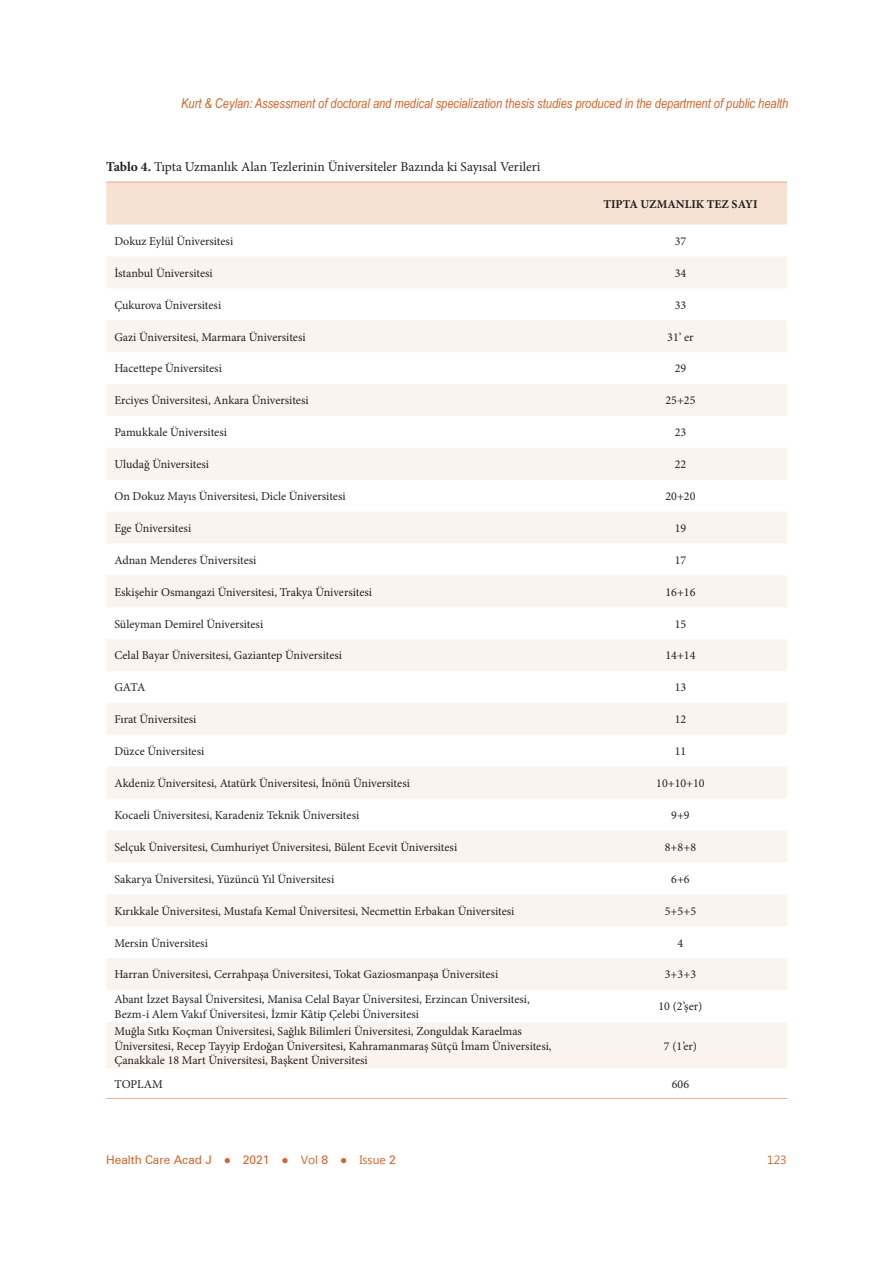
<style>
.page{position:relative;width:893px;height:1263px;background:#fff}
.page>*{position:absolute;margin:0;border:0;box-sizing:border-box;transform-origin:0 0}
.t1{font:italic 13.5px "Arial Narrow";color:#d46229}
.Tablo_Baş{font:13.5px "Minion Pro";color:#231f20}
.Decimal_Aligned{font:12px/14.4px "Minion Pro";color:#231f20}
.t2{font:12px "Zurich BT";color:#d46229}
.t3{font:700 12px "Minion Pro";color:#231f20}
.t4{font:12px "Lao UI";color:#d46229}
.s1{font-weight:700}
.s2{font-family:"Sylfaen"}
.s3{font-family:"Lao UI"}
</style>
<div class="page">
<div style="left:106px;top:183px;width:681px;height:42px;background:#f7e1d2"></div>
<svg style="left:106px;top:257px;width:681px;height:812px;fill:#fbf4ee"></svg>
<hr style="left:106px;top:182px;width:468px;height:1px;background:#e7a880">
<hr style="left:574px;top:182px;width:213px;height:1px;background:#e7a880">
<hr style="left:106px;top:1098px;width:468px;height:1px;background:#eab08b">
<hr style="left:574px;top:1098px;width:213px;height:1px;background:#eab08b">
<p class="t1" style="left:181px;top:94px;width:609px">Kurt &amp; Ceylan: Assessment of doctoral and medical specialization thesis studies produced in the department of public health</p>
<p class="Tablo_Baş" style="left:106px;top:158px;width:436px"><span class="s1">Tablo 4.</span> Tıpta Uzmanlık Alan Tezlerinin Üniversiteler Bazında ki Sayısal Verileri</p>
<p class="t3" style="left:603px;top:196px;width:156px">TIPTA UZMANLIK TEZ SAYI</p>
<p class="Decimal_Aligned" style="left:114px;top:234px;width:120px">Dokuz Eylül Üniversitesi</p>
<p class="Decimal_Aligned" style="left:675px;top:234px;width:13px">37</p>
<p class="Decimal_Aligned" style="left:114px;top:266px;width:100px">İstanbul Üniversitesi</p>
<p class="Decimal_Aligned" style="left:675px;top:266px;width:13px">34</p>
<p class="Decimal_Aligned" style="left:114px;top:298px;width:108px">Çukurova Üniversitesi</p>
<p class="Decimal_Aligned" style="left:675px;top:298px;width:13px">33</p>
<p class="Decimal_Aligned" style="left:114px;top:330px;width:193px">Gazi Üniversitesi, Marmara Üniversitesi</p>
<p class="Decimal_Aligned" style="left:667px;top:330px;width:28px">31’ er</p>
<p class="Decimal_Aligned" style="left:114px;top:361px;width:109px">Hacettepe Üniversitesi</p>
<p class="Decimal_Aligned" style="left:675px;top:361px;width:13px">29</p>
<p class="Decimal_Aligned" style="left:114px;top:393px;width:196px">Erciyes Üniversitesi, Ankara Üniversitesi</p>
<p class="Decimal_Aligned" style="left:665px;top:393px;width:31px">25+25</p>
<p class="Decimal_Aligned" style="left:114px;top:425px;width:114px">Pamukkale Üniversitesi</p>
<p class="Decimal_Aligned" style="left:675px;top:425px;width:13px">23</p>
<p class="Decimal_Aligned" style="left:114px;top:457px;width:96px">Uludağ Üniversitesi</p>
<p class="Decimal_Aligned" style="left:675px;top:457px;width:13px">22</p>
<p class="Decimal_Aligned" style="left:114px;top:489px;width:233px">On Dokuz Mayıs Üniversitesi, Dicle Üniversitesi</p>
<p class="Decimal_Aligned" style="left:665px;top:489px;width:31px">20+20</p>
<p class="Decimal_Aligned" style="left:114px;top:521px;width:78px">Ege Üniversitesi</p>
<p class="Decimal_Aligned" style="left:675px;top:521px;width:13px">19</p>
<p class="Decimal_Aligned" style="left:114px;top:553px;width:143px">Adnan Menderes Üniversitesi</p>
<p class="Decimal_Aligned" style="left:675px;top:553px;width:13px">17</p>
<p class="Decimal_Aligned" style="left:114px;top:585px;width:259px">Eskişehir Osmangazi Üniversitesi, Trakya Üniversitesi</p>
<p class="Decimal_Aligned" style="left:665px;top:585px;width:31px">16+16</p>
<p class="Decimal_Aligned" style="left:114px;top:617px;width:150px">Süleyman Demirel Üniversitesi</p>
<p class="Decimal_Aligned" style="left:675px;top:617px;width:13px">15</p>
<p class="Decimal_Aligned" style="left:114px;top:648px;width:229px">Celal Bayar Üniversitesi, Gaziantep Üniversitesi</p>
<p class="Decimal_Aligned" style="left:665px;top:648px;width:31px">14+14</p>
<p class="Decimal_Aligned" style="left:114px;top:680px;width:32px">GATA</p>
<p class="Decimal_Aligned" style="left:675px;top:680px;width:13px">13</p>
<p class="Decimal_Aligned" style="left:114px;top:712px;width:83px">Fırat Üniversitesi</p>
<p class="Decimal_Aligned" style="left:675px;top:712px;width:13px">12</p>
<p class="Decimal_Aligned" style="left:114px;top:744px;width:91px">Düzce Üniversitesi</p>
<p class="Decimal_Aligned" style="left:675px;top:744px;width:13px">11</p>
<p class="Decimal_Aligned" style="left:114px;top:776px;width:297px">Akdeniz Üniversitesi, Atatürk Üniversitesi, İnönü Üniversitesi</p>
<p class="Decimal_Aligned" style="left:656px;top:776px;width:50px">10+10+10</p>
<p class="Decimal_Aligned" style="left:114px;top:808px;width:246px">Kocaeli Üniversitesi, Karadeniz Teknik Üniversitesi</p>
<p class="Decimal_Aligned" style="left:671px;top:808px;width:20px">9+9</p>
<p class="Decimal_Aligned" style="left:114px;top:840px;width:344px">Selçuk Üniversitesi, Cumhuriyet Üniversitesi, Bülent Ecevit Üniversitesi</p>
<p class="Decimal_Aligned" style="left:665px;top:840px;width:33px">8+8+8</p>
<p class="Decimal_Aligned" style="left:114px;top:872px;width:221px">Sakarya Üniversitesi, Yüzüncü Yıl Üniversitesi</p>
<p class="Decimal_Aligned" style="left:671px;top:872px;width:20px">6+6</p>
<p class="Decimal_Aligned" style="left:114px;top:904px;width:402px">Kırıkkale Üniversitesi, Mustafa Kemal Üniversitesi, Necmettin Erbakan Üniversitesi</p>
<p class="Decimal_Aligned" style="left:665px;top:904px;width:33px">5+5+5</p>
<p class="Decimal_Aligned" style="left:114px;top:935px;width:95px">Mersin Üniversitesi</p>
<p class="Decimal_Aligned" style="left:678px;top:935px;width:7px">4</p>
<p class="Decimal_Aligned" style="left:114px;top:967px;width:385px">Harran Üniversitesi, Cerrahpaşa Üniversitesi, Tokat Gaziosmanpaşa Üniversitesi</p>
<p class="Decimal_Aligned" style="left:665px;top:967px;width:33px">3+3+3</p>
<p class="Decimal_Aligned" style="left:114px;top:992px;width:417px">Abant İzzet Baysal Üniversitesi, Manisa Celal Bayar Üniversitesi, Erzincan Üniversitesi,<br>Bezm-i Alem Vakıf Üniversitesi, İzmir Kâtip Çelebi Üniversitesi</p>
<p class="Decimal_Aligned" style="left:658px;top:999px;width:45px">10 (2’şer)</p>
<p class="Decimal_Aligned" style="left:114px;top:1024px;width:439px">Muğla Sıtkı Koçman Üniversitesi, Sağlık Bilimleri Üniversitesi, Zonguldak Karaelmas<br>Üniversitesi, Recep Tayyip Erdoğan Üniversitesi, Kahramanmaraş Sütçü İmam Üniversitesi,<br>Çanakkale 18 Mart Üniversitesi, Başkent Üniversitesi</p>
<p class="Decimal_Aligned" style="left:664px;top:1039px;width:35px">7 (1’er)</p>
<p class="Decimal_Aligned" style="left:114px;top:1077px;width:50px">TOPLAM</p>
<p class="Decimal_Aligned" style="left:672px;top:1077px;width:19px">606</p>
<p class="t2" style="left:106px;top:1153px;width:291px">Health Care Acad J <span class="s2">●</span> 2021 <span class="s2">●</span> <span class="s3">Vol</span> 8 <span class="s2">●</span> <span class="s3">Issue</span> 2</p>
<p class="t4" style="left:767px;top:1152px;width:21px">123</p>
</div>
